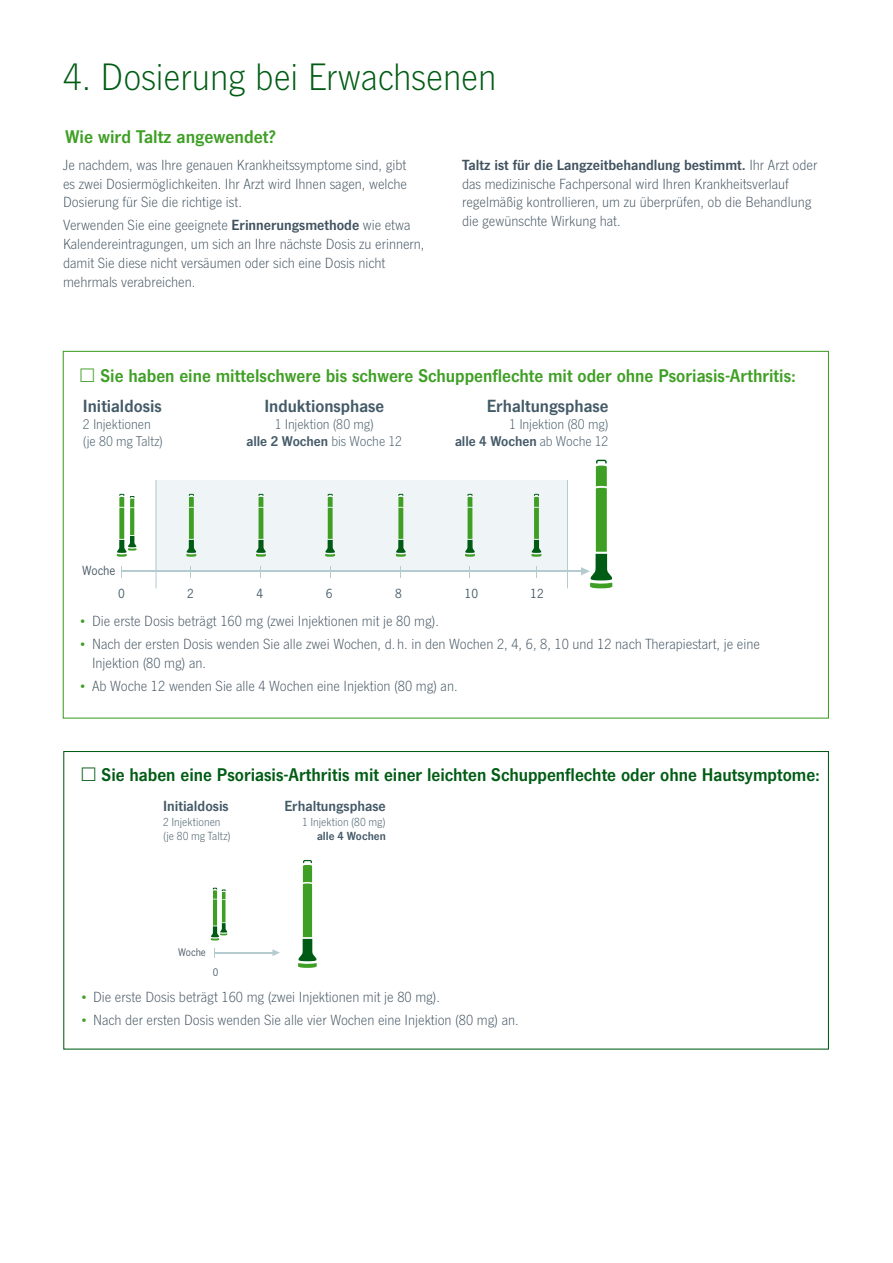
<style>
.page{position:relative;width:893px;height:1263px;background:#fff}
.page>*{position:absolute;margin:0;border:0;box-sizing:border-box;transform-origin:0 0}
.t1{font:300 39px "News Gothic LT Std";color:#005c14}
.t2{font:700 18.75px "News Gothic LT Std";color:#3f9f25}
.t3{font:700 18.75px "News Gothic LT Std";color:#005c14}
.t4{font:700 18px "News Gothic LT Std";color:#445a68}
.t5{font:300 15px/18.8px "News Gothic LT Std";color:#41525f}
.t6{font:700 15px "News Gothic LT Std";color:#445a68}
.t7{font:300 14.4px/17.2px "News Gothic LT Std";letter-spacing:-.005em;color:#445a68;text-align:right}
.t8{font:13.5px "News Gothic LT Std";color:#445a68}
.t9{font:13.5px "News Gothic LT Std";letter-spacing:-.005em;color:#41525f}
.t10{font:300 12px/14.4px "News Gothic LT Std";letter-spacing:.005em;color:#445a68}
.t11{font:700 12px "News Gothic LT Std";letter-spacing:.005em;color:#445a68}
.t12{font:11.25px "News Gothic LT Std";letter-spacing:-.005em;color:#41525f}
.t13{font:11.25px "News Gothic LT Std";color:#445a68}
.s1{font-weight:700}
.s2{color:#3f9f25}
</style>
<div class="page">
<div style="left:156px;top:480px;width:412px;height:90px;background:#eff4f6"></div>
<hr style="left:121px;top:570px;width:462px;height:2px;background:#b4cbd0">
<hr style="left:156px;top:480px;width:1px;height:108px;background:#b4cbd0">
<hr style="left:567px;top:480px;width:1px;height:108px;background:#b4cbd0">
<svg style="left:256px;top:494px;width:10px;height:63px"></svg>
<svg style="left:396px;top:494px;width:10px;height:63px"></svg>
<svg style="left:465px;top:494px;width:10px;height:63px"></svg>
<svg style="left:325px;top:494px;width:10px;height:63px"></svg>
<svg style="left:186px;top:494px;width:10px;height:63px"></svg>
<svg style="left:531px;top:494px;width:10px;height:63px"></svg>
<svg style="left:117px;top:494px;width:19px;height:63px"></svg>
<svg style="left:581px;top:460px;width:31px;height:128px"></svg>
<svg style="left:211px;top:888px;width:16px;height:52px"></svg>
<svg style="left:272px;top:949px;width:8px;height:7px"></svg>
<hr style="left:214px;top:952px;width:59px;height:1px;background:#b4cbd0">
<svg style="left:298px;top:860px;width:19px;height:108px"></svg>
<h1 class="t1" style="left:63px;top:57px;width:435px">4. Dosierung bei Erwachsenen</h1>
<p class="t2" style="left:65px;top:126px;width:213px">Wie wird Taltz angewendet?</p>
<p class="t5" style="left:63px;top:156px;width:346px;text-align:justify">Je nachdem, was Ihre genauen Krankheitssymptome sind, gibt es zwei Dosiermöglichkeiten. Ihr Arzt wird Ihnen sagen, welche Dosierung für Sie die richtige ist.</p>
<p class="t5" style="left:63px;top:216px;width:363px">Verwenden Sie eine geeignete <span class="s1">Erinnerungsmethode</span> wie etwa Kalendereintragungen, um sich an Ihre nächste Dosis zu erinnern, damit Sie diese nicht versäumen oder sich eine Dosis nicht mehrmals verabreichen.</p>
<p class="t5" style="left:462px;top:156px;width:357px"><span class="s1">Taltz ist für die Langzeitbehandlung bestimmt.</span> Ihr Arzt oder das medizinische Fachpersonal wird Ihren Krankheitsverlauf regelmäßig kontrollieren, um zu überprüfen, ob die Behandlung die gewünschte Wirkung hat.</p>
<p class="t2" style="left:101px;top:365px;width:697px">Sie haben eine mittelschwere bis schwere Schuppenflechte mit oder ohne Psoriasis-Arthritis:</p>
<p class="t4" style="left:83px;top:395px;width:80px">Initialdosis</p>
<p class="t7" style="left:83px;top:415px;width:82px;text-align:left">2 Injektionen (je 80 mg Taltz)</p>
<p class="t9" style="left:82px;top:564px;width:35px">Woche</p>
<p class="t4" style="left:264px;top:395px;width:121px">Induktionsphase</p>
<p class="t7" style="left:246px;top:415px;width:157px;text-align:center">1 Injektion (80 mg)<br><span class="s1">alle 2 Wochen</span> bis Woche 12</p>
<p class="t4" style="left:487px;top:395px;width:123px">Erhaltungsphase</p>
<p class="t7" style="left:455px;top:415px;width:155px">1 Injektion (80 mg)<br><span class="s1">alle 4 Wochen</span> ab Woche 12</p>
<p class="t8" style="left:118px;top:587px;width:8px">0</p>
<p class="t8" style="left:187px;top:587px;width:8px">2</p>
<p class="t8" style="left:257px;top:587px;width:8px">4</p>
<p class="t8" style="left:326px;top:587px;width:8px">6</p>
<p class="t8" style="left:395px;top:587px;width:8px">8</p>
<p class="t8" style="left:464px;top:587px;width:15px">10</p>
<p class="t8" style="left:530px;top:587px;width:15px">12</p>
<p class="t5" style="left:79px;top:612px;width:361px"><span class="s2">•</span> Die erste Dosis beträgt 160 mg (zwei Injektionen mit je 80 mg).</p>
<p class="t5" style="left:92px;top:635px;width:669px;text-indent:-13px"><span class="s2">•</span> Nach der ersten Dosis wenden Sie alle zwei Wochen, d. h. in den Wochen 2, 4, 6, 8, 10 und 12 nach Therapiestart, je eine<br>Injektion (80 mg) an.</p>
<p class="t5" style="left:79px;top:676px;width:380px"><span class="s2">•</span> Ab Woche 12 wenden Sie alle 4 Wochen eine Injektion (80 mg) an.</p>
<p class="t3" style="left:102px;top:764px;width:720px">Sie haben eine Psoriasis-Arthritis mit einer leichten Schuppenflechte oder ohne Hautsymptome:</p>
<p class="t6" style="left:163px;top:798px;width:67px">Initialdosis</p>
<p class="t10" style="left:163px;top:814px;width:69px">2 Injektionen (je 80 mg Taltz)</p>
<p class="t12" style="left:178px;top:946px;width:29px">Woche</p>
<p class="t13" style="left:213px;top:966px;width:7px">0</p>
<p class="t6" style="left:284px;top:798px;width:103px">Erhaltungsphase</p>
<p class="t10" style="left:302px;top:814px;width:85px">1 Injektion (80 mg)</p>
<p class="t11" style="left:317px;top:829px;width:70px">alle 4 Wochen</p>
<p class="t5" style="left:80px;top:988px;width:361px"><span class="s2">•</span> Die erste Dosis beträgt 160 mg (zwei Injektionen mit je 80 mg).</p>
<p class="t5" style="left:80px;top:1011px;width:440px"><span class="s2">•</span> Nach der ersten Dosis wenden Sie alle vier Wochen eine Injektion (80 mg) an.</p>
</div>
